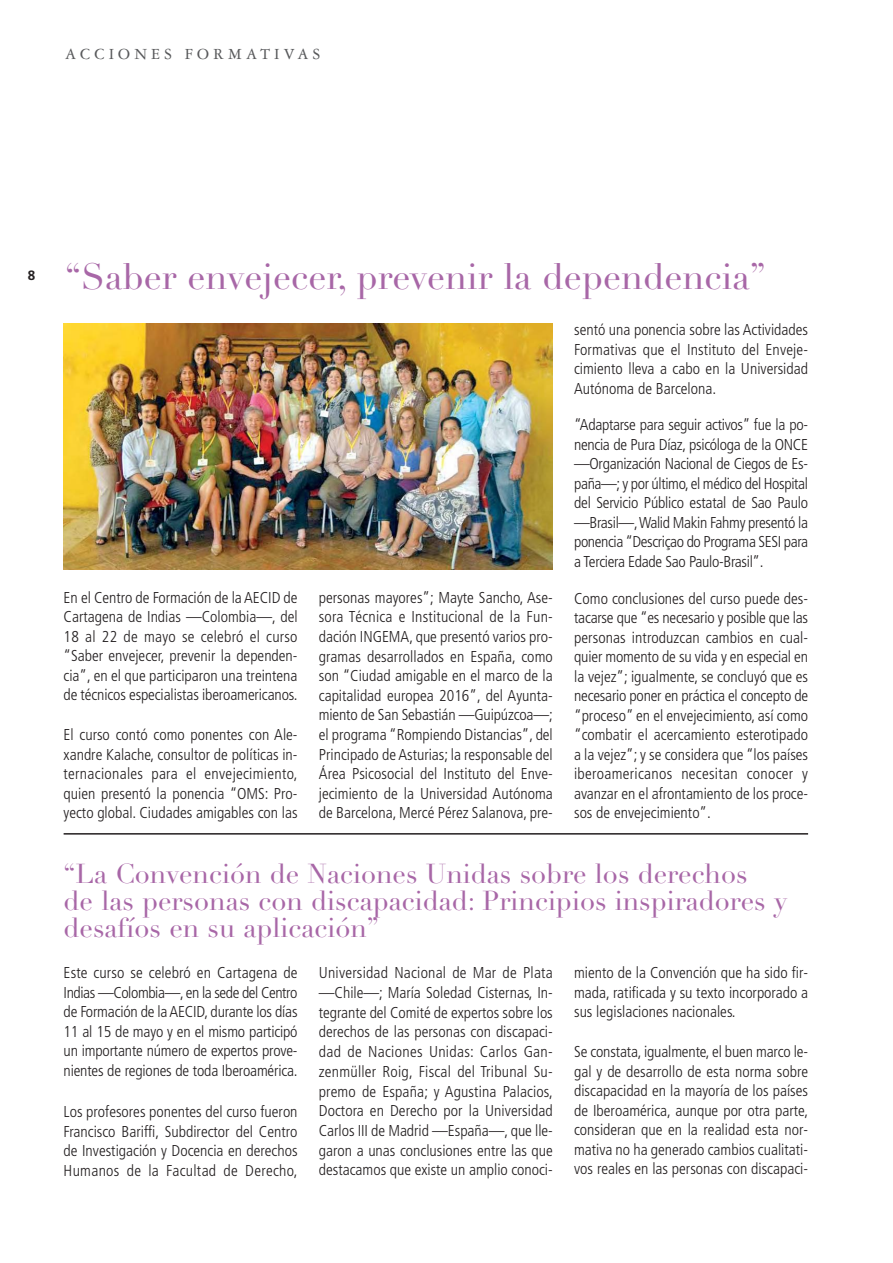
<style>
.page{position:relative;width:893px;height:1263px;background:#fff}
.page>*{position:absolute;margin:0;border:0;box-sizing:border-box;transform-origin:0 0}
.t1{font:36px "Didot LH";color:#a867a7}
.t2{font:27px/27px "Didot LH";color:#a867a7}
.t3{font:16.5px "Garamond Three";letter-spacing:.25em;color:#58595b}
.t4{font:300 condensed 15.75px/19.5px "Frutiger";color:#231f20;text-align:justify}
.t5{font:700 13.5px "Frutiger";color:#231f20}
</style>
<div class="page">
<hr style="left:64px;top:833px;width:744px;height:2px;background:#231f20">
<img style="left:64px;top:323px;width:489px;height:247px">
<p class="t3" style="left:65px;top:48px;width:256px">ACCIONES FORMATIVAS</p>
<p class="t5" style="left:28px;top:270px;width:9px">8</p>
<h1 class="t1" style="left:65px;top:262px;width:702px">“Saber envejecer, prevenir la dependencia”</h1>
<p class="t4" style="left:64px;top:589px;width:235px">En el Centro de Formación de la AECID de Cartagena de Indias —Colombia—, del 18 al 22 de mayo se celebró el curso “Saber envejecer, prevenir la dependen&shy;cia”, en el que participaron una treintena de técnicos especialistas iberoamericanos.</p>
<p class="t4" style="left:64px;top:726px;width:235px">El curso contó como ponentes con Ale&shy;xandre Kalache, consultor de políticas in&shy;ternacionales para el envejecimiento, quien presentó la ponencia “OMS: Pro&shy;yecto global. Ciudades amigables con las</p>
<p class="t4" style="left:319px;top:589px;width:235px">personas mayores”; Mayte Sancho, Ase&shy;sora Técnica e Institucional de la Fun&shy;dación INGEMA, que presentó varios pro&shy;gramas desarrollados en España, como son “Ciudad amigable en el marco de la capitalidad europea 2016”, del Ayunta&shy;miento de San Sebastián —Guipúzcoa—; el programa “Rompiendo Distancias”, del Principado de Asturias; la responsable del Área Psicosocial del Instituto del Enve&shy;jecimiento de la Universidad Autónoma de Barcelona, Mercé Pérez Salanova, pre-</p>
<p class="t4" style="left:574px;top:321px;width:235px">sentó una ponencia sobre las Actividades Formativas que el Instituto del Enveje&shy;cimiento lleva a cabo en la Universidad Autónoma de Barcelona.</p>
<p class="t4" style="left:574px;top:416px;width:235px">“Adaptarse para seguir activos” fue la po&shy;nencia de Pura Díaz, psicóloga de la ONCE —Organización Nacional de Ciegos de Es&shy;paña—; y por último, el médico del Hospital del Servicio Público estatal de Sao Paulo —Brasil—,Walid Makin Fahmy presentó la ponencia “Descriçao do Programa SESI para a Terciera Edade Sao Paulo-Brasil”.</p>
<p class="t4" style="left:574px;top:590px;width:235px">Como conclusiones del curso puede des&shy;tacarse que “es necesario y posible que las personas introduzcan cambios en cual&shy;quier momento de su vida y en especial en la vejez”; igualmente, se concluyó que es necesario poner en práctica el concepto de “proceso” en el envejecimiento, así como “combatir el acercamiento esterotipado a la vejez”; y se considera que “los países iberoamericanos necesitan conocer y avanzar en el afrontamiento de los proce&shy;sos de envejecimiento”.</p>
<h2 class="t2" style="left:64px;top:863px;width:725px">“La Convención de Naciones Unidas sobre los derechos<br>de las personas con discapacidad: Principios inspiradores y desafíos en su aplicación”</h2>
<p class="t4" style="left:64px;top:964px;width:235px">Este curso se celebró en Cartagena de Indias —Colombia—, en la sede del Centro de Formación de la AECID, durante los días 11 al 15 de mayo y en el mismo participó un importante número de expertos prove&shy;nientes de regiones de toda Iberoamérica.</p>
<p class="t4" style="left:64px;top:1103px;width:235px">Los profesores ponentes del curso fueron Francisco Bariffi, Subdirector del Centro de Investigación y Docencia en derechos Humanos de la Facultad de Derecho,</p>
<p class="t4" style="left:319px;top:964px;width:235px">Universidad Nacional de Mar de Plata —Chile—; María Soledad Cisternas, In&shy;tegrante del Comité de expertos sobre los derechos de las personas con discapaci&shy;dad de Naciones Unidas: Carlos Gan&shy;zenmüller Roig, Fiscal del Tribunal Su&shy;premo de España; y Agustina Palacios, Doctora en Derecho por la Universidad Carlos III de Madrid —España—, que lle&shy;garon a unas conclusiones entre las que destacamos que existe un amplio conoci-</p>
<p class="t4" style="left:574px;top:964px;width:235px">miento de la Convención que ha sido fir&shy;mada, ratificada y su texto incorporado a sus legislaciones nacionales.</p>
<p class="t4" style="left:574px;top:1043px;width:235px">Se constata, igualmente, el buen marco le&shy;gal y de desarrollo de esta norma sobre discapacidad en la mayoría de los países de Iberoamérica, aunque por otra parte, consideran que en la realidad esta nor&shy;mativa no ha generado cambios cualitati&shy;vos reales en las personas con discapaci-</p>
</div>
